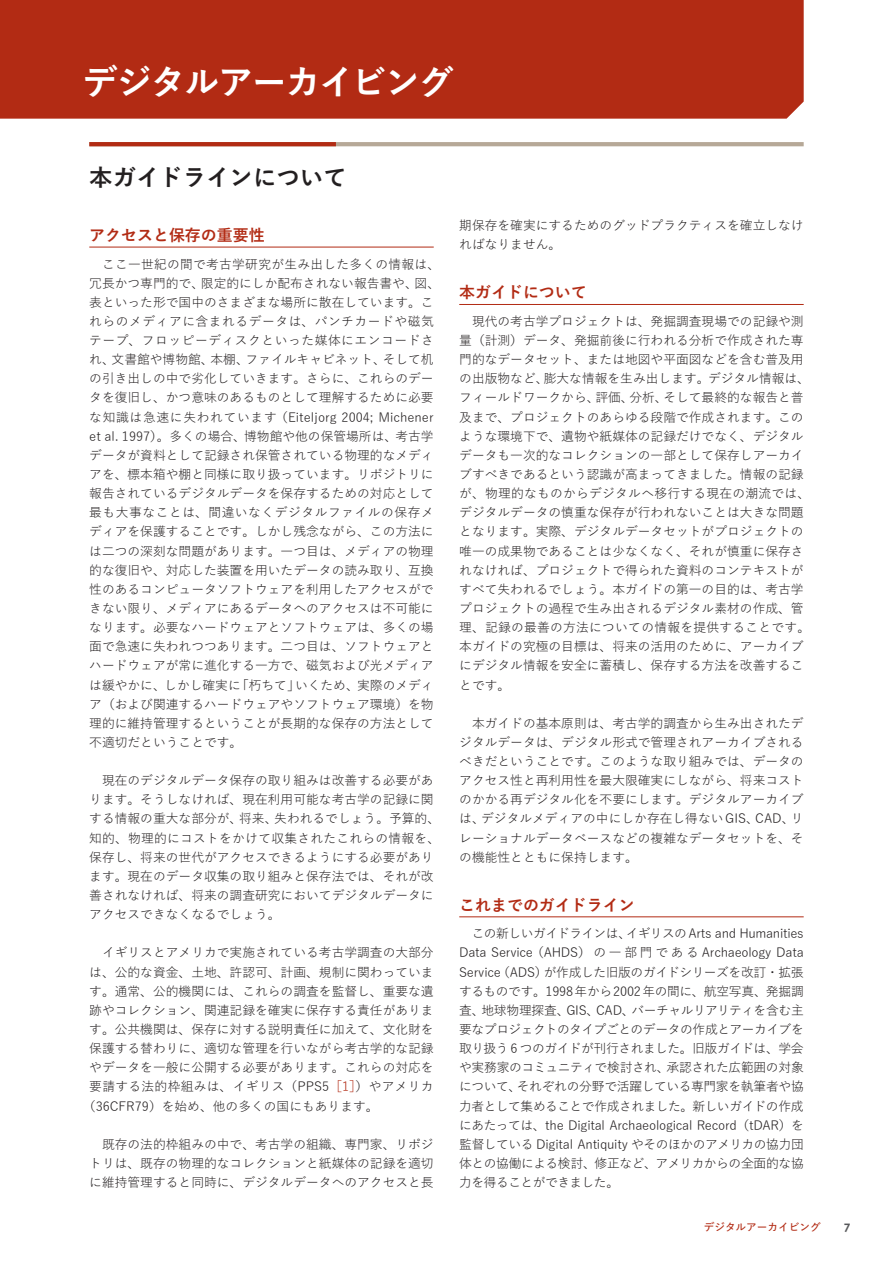
<style>
.page{position:relative;width:893px;height:1263px;background:#fff}
.page>*{position:absolute;margin:0;border:0;box-sizing:border-box;transform-origin:0 0}
.t1{font:700 35.1px "Yu Go Pr 6 N";letter-spacing:-.04em;color:#fff}
.t2{font:700 23.4px "Yu Go Pr 6 N";color:#231f20}
.t3{font:700 15.9px "Yu Go Pr 6 N";color:#b22b14}
.t4{font:12.75px/19.2px "Yu Go Pr 6 N";color:#231f20}
.t5{font:12.75px "Yu Go Pr 6 N";letter-spacing:.025em;color:#231f20}
.t6{font:700 11.7px "Century Gothic";color:#57585a}
.t7{font:600 10.65px "Yu Go Pr 6 N";color:#b22b14}
.s1{color:#b22b14}
</style>
<div class="page">
<div style="left:0;top:0;width:804px;height:119px;background:#b22b14"></div>
<hr style="left:89px;top:142px;width:715px;height:4px;background:#b6a897">
<hr style="left:89px;top:142px;width:247px;height:4px;background:#b22b14">
<hr style="left:89px;top:247px;width:345px;height:1px;background:#b22b14">
<hr style="left:459px;top:304px;width:345px;height:1px;background:#b22b14">
<hr style="left:459px;top:916px;width:345px;height:1px;background:#b22b14">
<p class="t1" style="left:82px;top:62px;width:373px">デジタルアーカイビング</p>
<p class="t2" style="left:89px;top:165px;width:259px">本ガイドラインについて</p>
<p class="t3" style="left:89px;top:226px;width:177px">アクセスと保存の重要性</p>
<p class="t4" style="left:89px;top:253px;width:352px;text-indent:13px">ここ一世紀の間で考古学研究が生み出した多くの情報は、冗長かつ専門的で、限定的にしか配布されない報告書や、図、表といった形で国中のさまざまな場所に散在しています。これらのメディアに含まれるデータは、パンチカードや磁気テープ、フロッピーディスクといった媒体にエンコードされ、文書館や博物館、本棚、ファイルキャビネット、そして机の引き出しの中で劣化していきます。さらに、これらのデータを復旧し、かつ意味のあるものとして理解するために必要な知識は急速に失われています （Eiteljorg 2004; Michener et al. 1997）。多くの場合、博物館や他の保管場所は、考古学データが資料として記録され保管されている物理的なメディアを、標本箱や棚と同様に取り扱っています。リポジトリに報告されているデジタルデータを保存するための対応として最も大事なことは、間違いなくデジタルファイルの保存メディアを保護することです。しかし残念ながら、この方法には二つの深刻な問題があります。一つ目は、メディアの物理的な復旧や、対応した装置を用いたデータの読み取り、互換性のあるコンピュータソフトウェアを利用したアクセスができない限り、メディアにあるデータへのアクセスは不可能になります。必要なハードウェアとソフトウェアは、多くの場面で急速に失われつつあります。二つ目は、ソフトウェアとハードウェアが常に進化する一方で、磁気および光メディアは緩やかに、しかし確実に「朽ちて」いくため、実際のメディア（および関連するハードウェアやソフトウェア環境）を物理的に維持管理するということが長期的な保存の方法として不適切だということです。</p>
<p class="t4" style="left:89px;top:769px;width:352px;text-indent:13px">現在のデジタルデータ保存の取り組みは改善する必要があります。そうしなければ、現在利用可能な考古学の記録に関する情報の重大な部分が、将来、失われるでしょう。予算的、知的、物理的にコストをかけて収集されたこれらの情報を、保存し、将来の世代がアクセスできるようにする必要があります。現在のデータ収集の取り組みと保存法では、それが改善されなければ、将来の調査研究においてデジタルデータにアクセスできなくなるでしょう。</p>
<p class="t4" style="left:102px;top:941px;width:333px">イギリスとアメリカで実施されている考古学調査の大部分</p>
<p class="t4" style="left:89px;top:961px;width:346px">は、公的な資金、土地、許認可、計画、規制に関わっていま</p>
<p class="t4" style="left:89px;top:980px;width:346px">す。通常、公的機関には、これらの調査を監督し、重要な遺</p>
<p class="t4" style="left:89px;top:999px;width:346px">跡やコレクション、関連記録を確実に保存する責任がありま</p>
<p class="t4" style="left:89px;top:1018px;width:346px">す。公共機関は、保存に対する説明責任に加えて、文化財を</p>
<p class="t4" style="left:89px;top:1037px;width:346px">保護する替わりに、適切な管理を行いながら考古学的な記録</p>
<p class="t4" style="left:89px;top:1056px;width:346px">やデータを一般に公開する必要があります。これらの対応を</p>
<p class="t5" style="left:89px;top:1075px;width:346px">要請する法的枠組みは、イギリス（PPS5<span class="s1">［1］</span>）やアメリカ</p>
<p class="t4" style="left:83px;top:1094px;width:297px">（36CFR79）を始め、他の多くの国にもあります。</p>
<p class="t4" style="left:89px;top:1133px;width:346px;text-align:justify;text-indent:13px">既存の法的枠組みの中で、考古学の組織、専門家、リポジトリは、既存の物理的なコレクションと紙媒体の記録を適切に維持管理すると同時に、デジタルデータへのアクセスと長</p>
<p class="t4" style="left:459px;top:214px;width:346px">期保存を確実にするためのグッドプラクティスを確立しなければなりません。</p>
<p class="t3" style="left:459px;top:284px;width:129px">本ガイドについて</p>
<p class="t4" style="left:459px;top:310px;width:352px;text-indent:13px">現代の考古学プロジェクトは、発掘調査現場での記録や測量（計測）データ、発掘前後に行われる分析で作成された専門的なデータセット、または地図や平面図などを含む普及用の出版物など、膨大な情報を生み出します。デジタル情報は、フィールドワークから、評価、分析、そして最終的な報告と普及まで、プロジェクトのあらゆる段階で作成されます。このような環境下で、遺物や紙媒体の記録だけでなく、デジタルデータも一次的なコレクションの一部として保存しアーカイブすべきであるという認識が高まってきました。情報の記録が、物理的なものからデジタルへ移行する現在の潮流では、デジタルデータの慎重な保存が行われないことは大きな問題となります。実際、デジタルデータセットがプロジェクトの唯一の成果物であることは少なくなく、それが慎重に保存されなければ、プロジェクトで得られた資料のコンテキストがすべて失われるでしょう。本ガイドの第一の目的は、考古学プロジェクトの過程で生み出されるデジタル素材の作成、管理、記録の最善の方法についての情報を提供することです。本ガイドの究極の目標は、将来の活用のために、アーカイブにデジタル情報を安全に蓄積し、保存する方法を改善することです。</p>
<p class="t4" style="left:459px;top:712px;width:346px;text-align:justify;text-indent:13px">本ガイドの基本原則は、考古学的調査から生み出されたデジタルデータは、デジタル形式で管理されアーカイブされるべきだということです。このような取り組みでは、データのアクセス性と再利用性を最大限確実にしながら、将来コストのかかる再デジタル化を不要にします。デジタルアーカイブは、デジタルメディアの中にしか存在し得ないGIS、CAD、リレーショナルデータベースなどの複雑なデータセットを、その機能性とともに保持します。</p>
<p class="t3" style="left:459px;top:896px;width:177px">これまでのガイドライン</p>
<p class="t4" style="left:459px;top:922px;width:346px;text-align:justify;text-indent:13px">この新しいガイドラインは、イギリスのArts and Humanities Data Service（AHDS）の一部門である Archaeology Data Service（ADS）が作成した旧版のガイドシリーズを改訂・拡張するものです。1998年から2002年の間に、航空写真、発掘調査、地球物理探査、GIS、CAD、バーチャルリアリティを含む主要なプロジェクトのタイプごとのデータの作成とアーカイブを取り扱う 6 つのガイドが刊行されました。旧版ガイドは、学会や実務家のコミュニティで検討され、承認された広範囲の対象について、それぞれの分野で活躍している専門家を執筆者や協力者として集めることで作成されました。新しいガイドの作成にあたっては、the Digital Archaeological Record（tDAR）を監督している Digital Antiquity やそのほかのアメリカの協力団体との協働による検討、修正など、アメリカからの全面的な協力を得ることができました。</p>
<p class="t7" style="left:704px;top:1217px;width:118px">デジタルアーカイビング</p>
<p class="t6" style="left:844px;top:1218px;width:8px">7</p>
</div>
